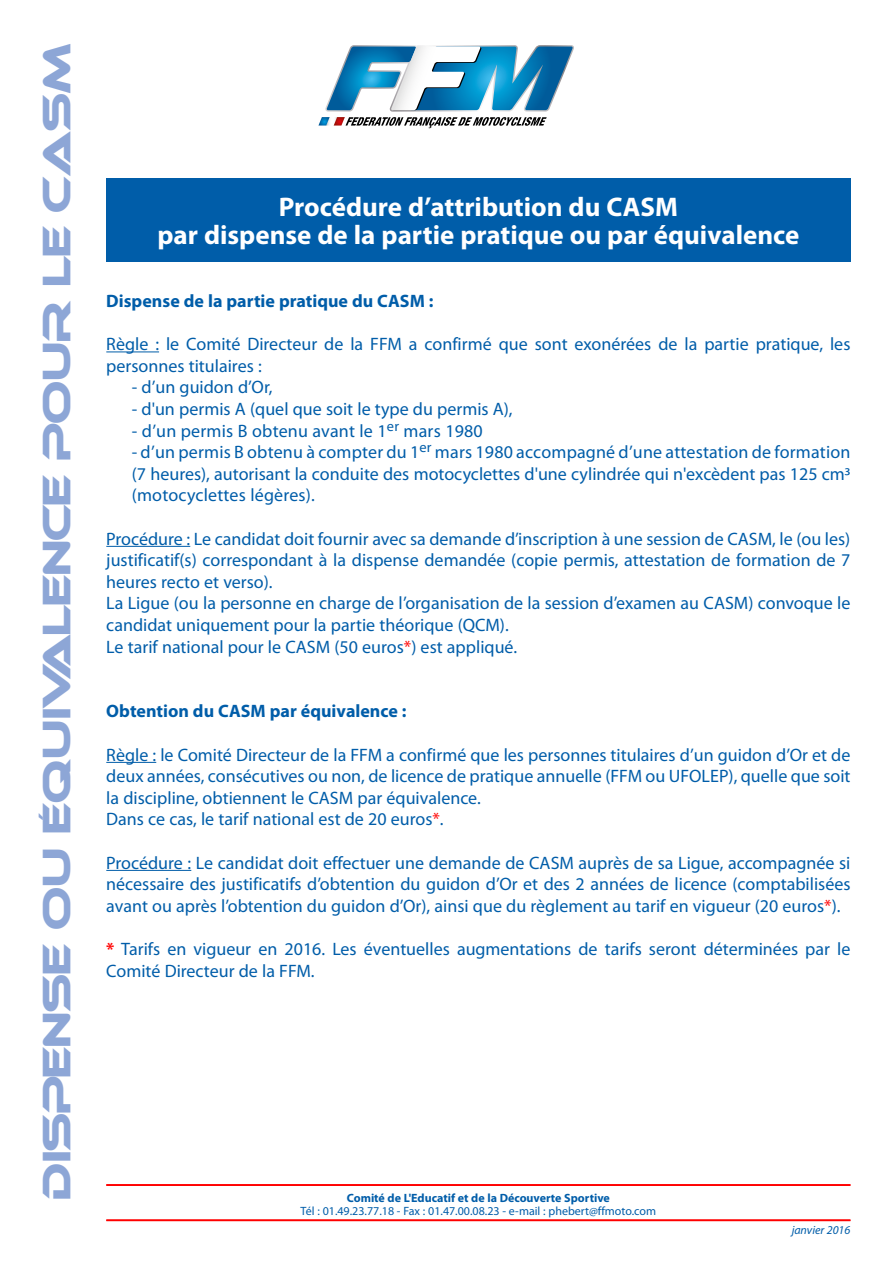
<style>
.page{position:relative;width:893px;height:1263px;background:#fff}
.page>*{position:absolute;margin:0;border:0;box-sizing:border-box;transform-origin:0 0}
.t1{font:37.5px "Ethnocentric";letter-spacing:-.01em;color:#8da6d6}
.t2{font:700 27px/28.5px "Myriad Pro";color:#fff;text-align:center}
.t3{font:18px/21.6px "Myriad Pro";color:#005da9}
.t4{font:700 18px "Myriad Pro";color:#005da9}
.t5{font:12px "Myriad Pro";color:#005da9}
.t6{font:700 12px "Myriad Pro";color:#005da9}
.t7{font:italic 12px "Myriad Pro";color:#005da9}
.s1{color:#f00}
.s2{font-weight:700;color:#f00}
</style>
<div class="page">
<div style="left:106px;top:178px;width:744px;height:83px;background:#005da9"></div>
<hr style="left:106px;top:1219px;width:744px;height:2px;background:#f00">
<svg style="left:318px;top:45px;width:256px;height:83px"></svg>
<hr style="left:106px;top:1184px;width:744px;height:2px;background:#f00">
<hr style="left:106px;top:351px;width:53px;height:1px;background:#005da9">
<hr style="left:106px;top:546px;width:84px;height:1px;background:#005da9">
<hr style="left:106px;top:762px;width:50px;height:1px;background:#005da9">
<hr style="left:106px;top:870px;width:85px;height:1px;background:#005da9">
<h1 class="t1" style="left:37px;top:1200px;width:1159px;rotate:-90deg">dispense ou équivalence pour le CASM</h1>
<h2 class="t2" style="left:157px;top:192px;width:643px">Procédure d’attribution du CASM<br>par dispense de la partie pratique ou par équivalence</h2>
<p class="t4" style="left:106px;top:289px;width:329px">Dispense de la partie pratique du CASM :</p>
<p class="t3" style="left:106px;top:333px;width:746px">Règle : le Comité Directeur de la FFM a confirmé que sont exonérées de la partie pratique, les personnes titulaires :</p>
<p class="t3" style="left:132px;top:376px;width:142px">- d’un guidon d’Or,</p>
<p class="t3" style="left:132px;top:398px;width:382px">- d'un permis A (quel que soit le type du permis A),</p>
<p class="t3" style="left:132px;top:419px;width:352px">- d’un permis B obtenu avant le 1<sup>er</sup> mars 1980</p>
<p class="t3" style="left:132px;top:441px;width:720px;text-align:justify">- d’un permis B obtenu à compter du 1<sup>er</sup> mars 1980 accompagné d’une attestation de formation (7 heures), autorisant la conduite des motocyclettes d'une cylindrée qui n'excèdent pas 125 cm3 (motocyclettes légères).</p>
<p class="t3" style="left:106px;top:527px;width:746px">Procédure : Le candidat doit fournir avec sa demande d’inscription à une session de CASM, le (ou les) justificatif(s) correspondant à la dispense demandée (copie permis, attestation de formation de 7 heures recto et verso).<br>La Ligue (ou la personne en charge de l’organisation de la session d’examen au CASM) convoque le candidat uniquement pour la partie théorique (QCM).<br>Le tarif national pour le CASM (50 euros<span class="s1">*</span>) est appliqué.</p>
<p class="t4" style="left:106px;top:699px;width:302px">Obtention du CASM par équivalence :</p>
<p class="t3" style="left:106px;top:743px;width:746px">Règle : le Comité Directeur de la FFM a confirmé que les personnes titulaires d’un guidon d’Or et de deux années, consécutives ou non, de licence de pratique annuelle (FFM ou UFOLEP), quelle que soit la discipline, obtiennent le CASM par équivalence.<br>Dans ce cas, le tarif national est de 20 euros<span class="s1">*</span>.</p>
<p class="t3" style="left:106px;top:851px;width:746px;text-align:justify">Procédure : Le candidat doit effectuer une demande de CASM auprès de sa Ligue, accompagnée si nécessaire des justificatifs d’obtention du guidon d’Or et des 2 années de licence (comptabilisées avant ou après l’obtention du guidon d’Or), ainsi que du règlement au tarif en vigueur (20 euros<span class="s1">*</span>).</p>
<p class="t3" style="left:106px;top:938px;width:746px"><span class="s2">*</span> Tarifs en vigueur en 2016. Les éventuelles augmentations de tarifs seront déterminées par le<br>Comité Directeur de la FFM.</p>
<p class="t6" style="left:347px;top:1190px;width:265px">Comité de L'Educatif et de la Découverte Sportive</p>
<p class="t5" style="left:301px;top:1203px;width:357px">Tél : 01.49.23.77.18 - Fax : 01.47.00.08.23 - e-mail : phebert@ffmoto.com</p>
<p class="t7" style="left:792px;top:1223px;width:60px">janvier 2016</p>
</div>
